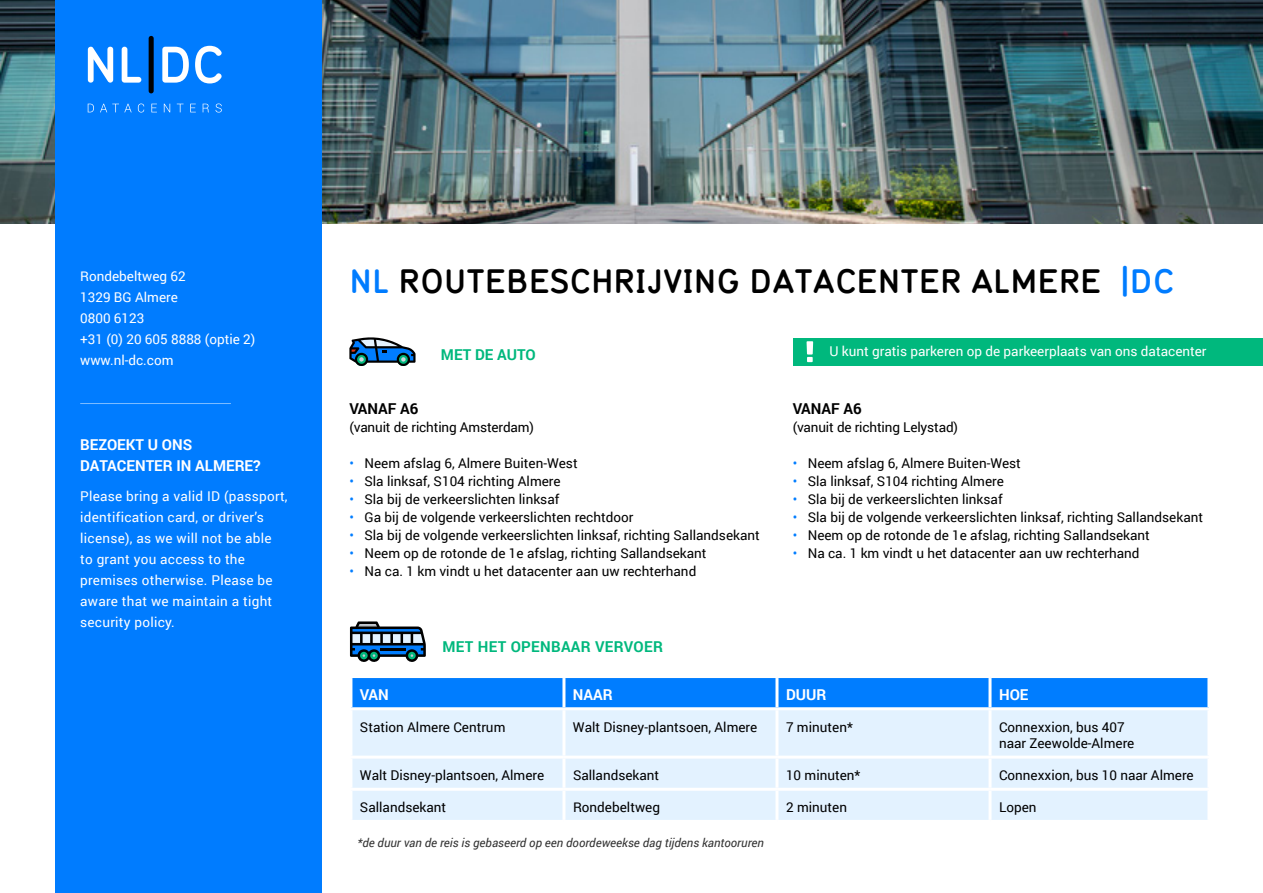
<style>
.page{position:relative;width:1263px;height:893px;background:#fff}
.page>*{position:absolute;margin:0;border:0;box-sizing:border-box;transform-origin:0 0}
.t1{font:700 33px "Typ 1451";color:#000}
.t2{font:700 15px/21px "Roboto";color:#fff}
.t3{font:700 15px "Roboto";letter-spacing:.02em;color:#00b87d}
.t4{font:700 15px "Roboto";color:#000}
.t5{font:700 15px "Roboto";color:#00b87d}
.t6{font:13.5px/16.2px "Roboto";color:#000}
.t7{font:13.5px/21px "Roboto";letter-spacing:.02em;color:#fff}
.t8{font:13.5px/21px "Roboto";color:#fff}
.t9{font:italic 12px "Roboto";color:#333}
.s1{color:#007cff}
.s2{color:#007dff}
</style>
<div class="page">
<img style="left:0;top:0;width:1263px;height:223px">
<div style="left:55px;top:0;width:267px;height:893px;background:#007cff"></div>
<hr style="left:80px;top:403px;width:151px;height:1px;background:#fff">
<div style="left:149px;top:36px;width:5px;height:57px;background:#000;border-radius:3px"></div>
<svg style="left:88px;top:46px;width:134px;height:37px"></svg>
<svg style="left:88px;top:104px;width:6px;height:8px"></svg>
<svg style="left:100px;top:104px;width:32px;height:8px"></svg>
<svg style="left:138px;top:104px;width:6px;height:9px"></svg>
<svg style="left:151px;top:104px;width:6px;height:8px"></svg>
<svg style="left:164px;top:104px;width:6px;height:8px"></svg>
<svg style="left:177px;top:104px;width:6px;height:8px"></svg>
<svg style="left:190px;top:104px;width:6px;height:8px"></svg>
<svg style="left:203px;top:104px;width:6px;height:8px"></svg>
<svg style="left:215px;top:104px;width:7px;height:9px"></svg>
<svg style="left:349px;top:337px;width:66px;height:29px"></svg>
<div style="left:793px;top:338px;width:470px;height:27px;background:#00b87d"></div>
<svg style="left:806px;top:341px;width:7px;height:21px"></svg>
<svg style="left:350px;top:621px;width:75px;height:40px"></svg>
<hr style="left:380px;top:648px;width:26px;height:2px;background:#000">
<div style="left:352px;top:678px;width:855px;height:29px;background:#007dff"></div>
<div style="left:352px;top:710px;width:855px;height:110px;background:#e3f2ff"></div>
<hr style="left:562px;top:678px;width:3px;height:29px;background:#fff">
<hr style="left:775px;top:678px;width:3px;height:29px;background:#fff">
<hr style="left:988px;top:678px;width:3px;height:29px;background:#fff">
<hr style="left:562px;top:710px;width:3px;height:46px;background:#fff">
<hr style="left:775px;top:710px;width:3px;height:46px;background:#fff">
<hr style="left:988px;top:710px;width:3px;height:46px;background:#fff">
<hr style="left:349px;top:756px;width:215px;height:3px;background:#fff">
<hr style="left:564px;top:756px;width:213px;height:3px;background:#fff">
<hr style="left:562px;top:759px;width:3px;height:29px;background:#fff">
<hr style="left:777px;top:756px;width:213px;height:3px;background:#fff">
<hr style="left:775px;top:759px;width:3px;height:29px;background:#fff">
<hr style="left:990px;top:756px;width:220px;height:3px;background:#fff">
<hr style="left:988px;top:759px;width:3px;height:29px;background:#fff">
<hr style="left:349px;top:788px;width:215px;height:3px;background:#fff">
<hr style="left:564px;top:788px;width:213px;height:3px;background:#fff">
<hr style="left:562px;top:791px;width:3px;height:29px;background:#fff">
<hr style="left:777px;top:788px;width:213px;height:3px;background:#fff">
<hr style="left:775px;top:791px;width:3px;height:29px;background:#fff">
<hr style="left:990px;top:788px;width:220px;height:3px;background:#fff">
<hr style="left:988px;top:791px;width:3px;height:29px;background:#fff">
<p class="t8" style="left:80px;top:265px;width:177px">Rondebeltweg 62<br>1329 BG Almere<br>0800 6123<br>+31 (0) 20 605 8888 (optie 2) www.nl-dc.com</p>
<p class="t2" style="left:80px;top:434px;width:182px">BEZOEKT U ONS<br>DATACENTER IN ALMERE?</p>
<p class="t7" style="left:80px;top:486px;width:209px">Please bring a valid ID (passport, identification card, or driver’s license), as we will not be able<br>to grant you access to the premises otherwise. Please be aware that we maintain a tight security policy.</p>
<h1 class="t1" style="left:349px;top:258px;width:826px"><span class="s1">NL</span> ROUTEBESCHRIJVING DATACENTER ALMERE <span class="s1">|DC</span></h1>
<p class="t5" style="left:441px;top:344px;width:96px">MET DE AUTO</p>
<p class="t4" style="left:349px;top:398px;width:70px">VANAF A6</p>
<p class="t6" style="left:349px;top:419px;width:186px">(vanuit de richting Amsterdam)</p>
<p class="t6" style="left:349px;top:455px;width:230px"><span class="s2">•</span> Neem afslag 6, Almere Buiten-West</p>
<p class="t6" style="left:349px;top:473px;width:213px"><span class="s2">•</span> Sla linksaf, S104 richting Almere</p>
<p class="t6" style="left:349px;top:491px;width:211px"><span class="s2">•</span> Sla bij de verkeerslichten linksaf</p>
<p class="t6" style="left:349px;top:509px;width:285px"><span class="s2">•</span> Ga bij de volgende verkeerslichten rechtdoor</p>
<p class="t6" style="left:349px;top:527px;width:412px"><span class="s2">•</span> Sla bij de volgende verkeerslichten linksaf, richting Sallandsekant</p>
<p class="t6" style="left:349px;top:545px;width:359px"><span class="s2">•</span> Neem op de rotonde de 1e afslag, richting Sallandsekant</p>
<p class="t6" style="left:349px;top:563px;width:348px"><span class="s2">•</span> Na ca. 1 km vindt u het datacenter aan uw rechterhand</p>
<p class="t3" style="left:442px;top:636px;width:222px">MET HET OPENBAAR VERVOER</p>
<p class="t8" style="left:829px;top:340px;width:379px">U kunt gratis parkeren op de parkeerplaats van ons datacenter</p>
<p class="t4" style="left:793px;top:398px;width:70px">VANAF A6</p>
<p class="t6" style="left:793px;top:419px;width:167px">(vanuit de richting Lelystad)</p>
<p class="t6" style="left:793px;top:455px;width:230px"><span class="s2">•</span> Neem afslag 6, Almere Buiten-West</p>
<p class="t6" style="left:793px;top:473px;width:213px"><span class="s2">•</span> Sla linksaf, S104 richting Almere</p>
<p class="t6" style="left:793px;top:491px;width:211px"><span class="s2">•</span> Sla bij de verkeerslichten linksaf</p>
<p class="t6" style="left:793px;top:509px;width:412px"><span class="s2">•</span> Sla bij de volgende verkeerslichten linksaf, richting Sallandsekant</p>
<p class="t6" style="left:793px;top:527px;width:359px"><span class="s2">•</span> Neem op de rotonde de 1e afslag, richting Sallandsekant</p>
<p class="t6" style="left:793px;top:545px;width:348px"><span class="s2">•</span> Na ca. 1 km vindt u het datacenter aan uw rechterhand</p>
<p class="t2" style="left:360px;top:683px;width:30px">VAN</p>
<p class="t2" style="left:573px;top:683px;width:41px">NAAR</p>
<p class="t2" style="left:786px;top:683px;width:42px">DUUR</p>
<p class="t2" style="left:999px;top:683px;width:31px">HOE</p>
<p class="t6" style="left:360px;top:718px;width:147px">Station Almere Centrum</p>
<p class="t6" style="left:573px;top:718px;width:186px">Walt Disney-plantsoen, Almere</p>
<p class="t6" style="left:786px;top:718px;width:68px">7 minuten*</p>
<p class="t6" style="left:999px;top:718px;width:137px">Connexxion, bus 407 naar Zeewolde-Almere</p>
<p class="t6" style="left:360px;top:767px;width:186px">Walt Disney-plantsoen, Almere</p>
<p class="t6" style="left:573px;top:767px;width:88px">Sallandsekant</p>
<p class="t6" style="left:786px;top:767px;width:76px">10 minuten*</p>
<p class="t6" style="left:999px;top:767px;width:196px">Connexxion, bus 10 naar Almere</p>
<p class="t6" style="left:360px;top:799px;width:88px">Sallandsekant</p>
<p class="t6" style="left:573px;top:799px;width:89px">Rondebeltweg</p>
<p class="t6" style="left:786px;top:799px;width:62px">2 minuten</p>
<p class="t6" style="left:999px;top:799px;width:39px">Lopen</p>
<p class="t9" style="left:357px;top:835px;width:408px">*de duur van de reis is gebaseerd op een doordeweekse dag tijdens kantooruren</p>
</div>
